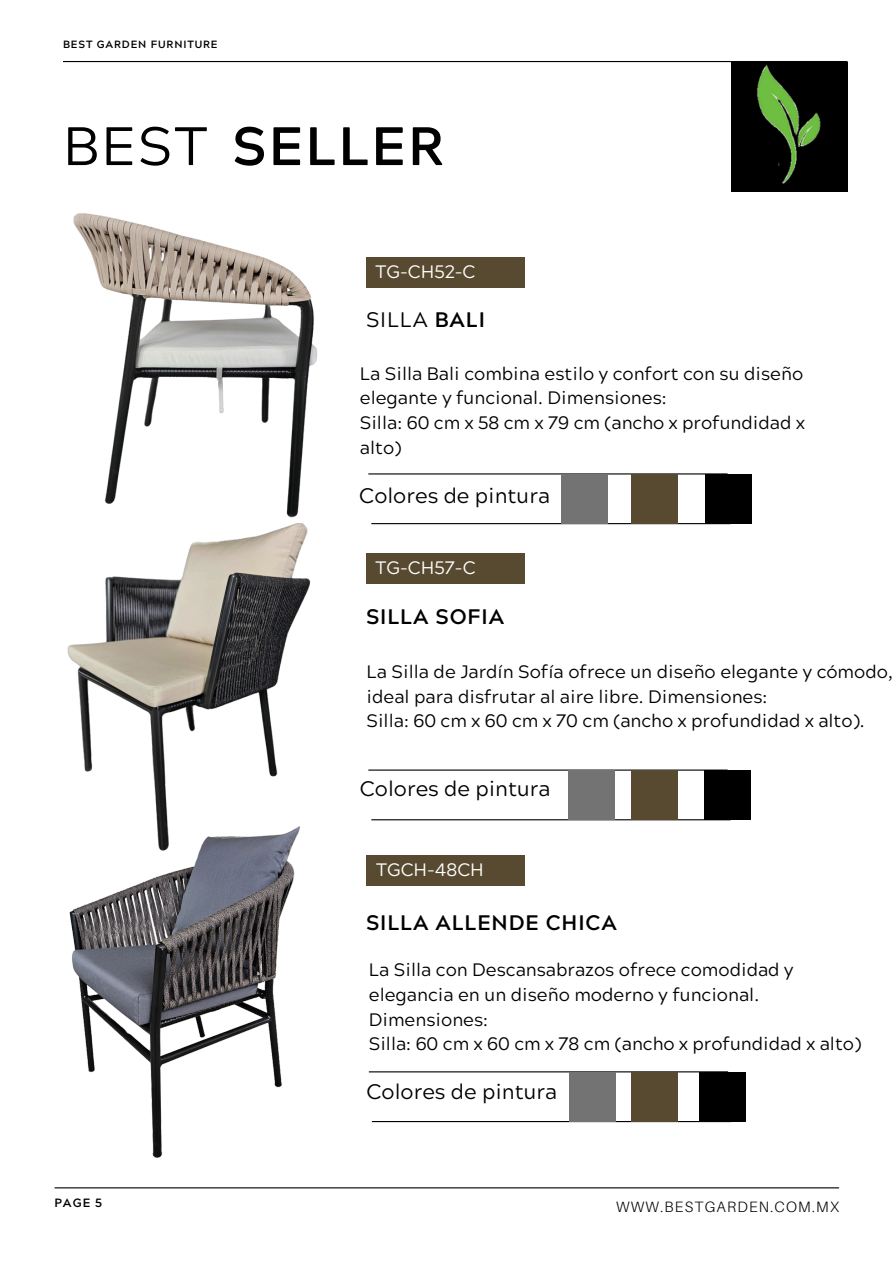
<style>
.page{position:relative;width:894px;height:1264px;background:#fff}
.page>*{position:absolute;margin:0;border:0;box-sizing:border-box;transform-origin:0 0}
.t1{font:700 54px "Acherus Grotesque";letter-spacing:.04em;color:#000}
.t2{font:54px "Acherus Grotesque";color:#000}
.t3{font:21px "Acherus Grotesque";color:#000}
.t4{font:700 21px "Acherus Grotesque";letter-spacing:.04em;color:#000}
.t5{font:18px/24.8px "Acherus Grotesque";color:#000}
.t6{font:18px "Acherus Grotesque";color:#fff}
.t7{font:300 15px "Aileron";letter-spacing:.08em;color:#000}
.t8{font:700 12px "Acherus Grotesque";color:#000}
.t9{font:700 10.5px "Acherus Grotesque";letter-spacing:.08em;color:#000}
.s1{font-weight:700}
</style>
<div class="page">
<hr style="left:63px;top:61px;width:784px;height:1px;background:#000">
<hr style="left:55px;top:1187px;width:783px;height:1px;background:#000">
<hr style="left:368px;top:473px;width:359px;height:1px;background:#000">
<hr style="left:368px;top:769px;width:359px;height:1px;background:#000">
<hr style="left:369px;top:1071px;width:359px;height:1px;background:#000">
<hr style="left:371px;top:523px;width:359px;height:1px;background:#000">
<hr style="left:371px;top:819px;width:359px;height:1px;background:#000">
<hr style="left:372px;top:1120px;width:359px;height:2px;background:#000">
<div style="left:366px;top:257px;width:158px;height:30px;background:#584a30"></div>
<div style="left:366px;top:553px;width:158px;height:30px;background:#584a30"></div>
<div style="left:366px;top:855px;width:158px;height:30px;background:#584a30"></div>
<div style="left:731px;top:62px;width:116px;height:129px;background:#000"></div>
<img style="left:73px;top:213px;width:244px;height:305px">
<img style="left:67px;top:523px;width:244px;height:273px">
<img style="left:69px;top:796px;width:232px;height:362px">
<img style="left:757px;top:65px;width:64px;height:119px">
<div style="left:561px;top:474px;width:47px;height:50px;background:#737373"></div>
<div style="left:567px;top:770px;width:47px;height:49px;background:#737373"></div>
<div style="left:569px;top:1071px;width:47px;height:50px;background:#737373"></div>
<div style="left:631px;top:474px;width:47px;height:49px;background:#584a30"></div>
<div style="left:631px;top:770px;width:47px;height:49px;background:#584a30"></div>
<div style="left:631px;top:1071px;width:47px;height:50px;background:#584a30"></div>
<div style="left:698px;top:1071px;width:47px;height:50px;background:#000"></div>
<div style="left:704px;top:770px;width:46px;height:49px;background:#000"></div>
<div style="left:704px;top:474px;width:47px;height:49px;background:#000"></div>
<p class="t9" style="left:63px;top:40px;width:156px">BEST GARDEN FURNITURE</p>
<p class="t2" style="left:63px;top:124px;width:146px">BEST</p>
<h5 class="t1" style="left:232px;top:124px;width:213px">SELLER</h5>
<p class="t8" style="left:55px;top:1198px;width:49px">PAGE 5</p>
<h6 class="t6" style="left:375px;top:264px;width:101px">TG-CH52-C</h6>
<h6 class="t3" style="left:366px;top:312px;width:120px">SILLA <span class="s1">BALI</span></h6>
<p class="t5" style="left:360px;top:363px;width:444px">La Silla Bali combina estilo y confort con su diseño elegante y funcional. Dimensiones:</p>
<h5 class="t5" style="left:360px;top:413px;width:446px">Silla: 60 cm x 58 cm x 79 cm (ancho x profundidad x alto)</h5>
<p class="t3" style="left:359px;top:487px;width:192px">Colores de pintura</p>
<h4 class="t6" style="left:375px;top:560px;width:101px">TG-CH57-C</h4>
<h3 class="t4" style="left:366px;top:608px;width:139px">SILLA SOFIA</h3>
<h6 class="t5" style="left:366px;top:661px;width:527px">La Silla de Jardín Sofía ofrece un diseño elegante y cómodo, ideal para disfrutar al aire libre. Dimensiones:</h6>
<h3 class="t5" style="left:366px;top:711px;width:499px">Silla: 60 cm x 60 cm x 70 cm (ancho x profundidad x alto).</h3>
<p class="t3" style="left:360px;top:779px;width:192px">Colores de pintura</p>
<p class="t6" style="left:376px;top:862px;width:109px">TGCH-48CH</p>
<p class="t4" style="left:366px;top:913px;width:252px">SILLA ALLENDE CHICA</p>
<p class="t5" style="left:369px;top:959px;width:426px">La Silla con Descansabrazos ofrece comodidad y elegancia en un diseño moderno y funcional.<br>Dimensiones:</p>
<p class="t5" style="left:369px;top:1034px;width:493px">Silla: 60 cm x 60 cm x 78 cm (ancho x profundidad x alto)</p>
<h5 class="t3" style="left:366px;top:1083px;width:192px">Colores de pintura</h5>
<p class="t7" style="left:616px;top:1197px;width:224px">WWW.BESTGARDEN.COM.MX</p>
</div>
